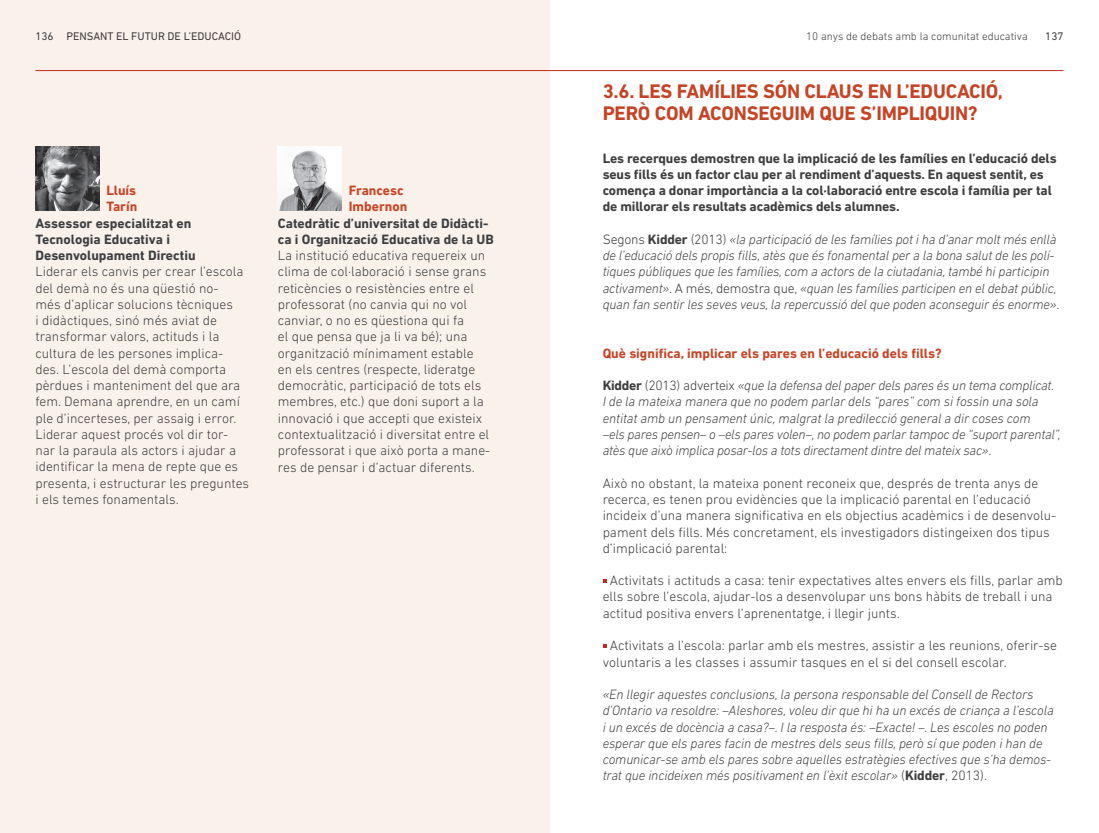
<style>
.page{position:relative;width:1099px;height:833px;background:#fff}
.page>*{position:absolute;margin:0;border:0;box-sizing:border-box;transform-origin:0 0}
.t1{font:700 20px "DIN Next LT Pro";color:#c54425}
.t2{font:300 13.75px/16.2px "DIN Next LT Pro";color:#3e3e3f}
.t3{font:italic 300 13.75px/16.2px "DIN Next LT Pro";letter-spacing:-.015em;color:#3e3e3f}
.t4{font:700 13.75px/16.2px "DIN Next LT Pro";letter-spacing:-.01em;color:#3e3e3f}
.t5{font:700 13.75px/16.2px "DIN Next LT Pro";color:#c54425}
.t6{font:300 11.25px "DIN Next LT Pro";color:#3e3e3f}
.t7{font:11.25px "DIN Next LT Pro";color:#3e3e3f}
.s1{font-style:normal}
.s2{font-weight:700;font-style:normal}
</style>
<div class="page">
<div style="left:0;top:0;width:549px;height:833px;background:#fbf1eb"></div>
<img style="left:35px;top:146px;width:64px;height:64px">
<img style="left:278px;top:146px;width:64px;height:64px">
<hr style="left:35px;top:70px;width:1028px;height:1px;background:#c02d19">
<p class="t7" style="left:35px;top:30px;width:207px">136 PENSANT EL FUTUR DE L’EDUCACIÓ</p>
<p class="t6" style="left:806px;top:30px;width:223px">10 anys de debats amb la comunitat educativa</p>
<p class="t7" style="left:1045px;top:30px;width:20px">137</p>
<p class="t5" style="left:106px;top:182px;width:33px">Lluís<br>Tarín</p>
<p class="t4" style="left:35px;top:215px;width:162px">Assessor especialitzat en<br>Tecnologia Educativa i<br>Desenvolupament Directiu</p>
<p class="t2" style="left:35px;top:263px;width:215px">Liderar els canvis per crear l’escola del demà no és una qüestió no-<br>més d’aplicar solucions tècniques<br>i didàctiques, sinó més aviat de transformar valors, actituds i la cultura de les persones implica&shy;des. L’escola del demà comporta pèrdues i manteniment del que ara fem. Demana aprendre, en un camí ple d’incerteses, per assaig i error.<br>Liderar aquest procés vol dir tor&shy;nar la paraula als actors i ajudar a identificar la mena de repte que es presenta, i estructurar les preguntes i els temes fonamentals.</p>
<p class="t5" style="left:349px;top:182px;width:60px">Francesc<br>Imbernon</p>
<p class="t4" style="left:278px;top:215px;width:217px">Catedràtic d’universitat de Didàcti&shy;ca i Organització Educativa de la UB</p>
<p class="t2" style="left:278px;top:247px;width:214px">La institució educativa requereix un clima de col·laboració i sense grans reticències o resistències entre el professorat (no canvia qui no vol canviar, o no es qüestiona qui fa<br>el que pensa que ja li va bé); una organització mínimament estable en els centres (respecte, lideratge democràtic, participació de tots els membres, etc.) que doni suport a la innovació i que accepti que existeix contextualització i diversitat entre el professorat i que això porta a mane&shy;res de pensar i d’actuar diferents.</p>
<h1 class="t1" style="left:602px;top:79px;width:86px">3.6. Les famílies</h1>
<h1 class="t1" style="left:763px;top:79px;width:13px">són</h1>
<h1 class="t1" style="left:804px;top:79px;width:13px">claus</h1>
<h1 class="t1" style="left:867px;top:79px;width:54px">en l’educació</h1>
<h1 class="t1" style="left:997px;top:79px;width:7px">,</h1>
<h1 class="t1" style="left:602px;top:102px;width:66px">per ò com</h1>
<h1 class="t1" style="left:698px;top:102px;width:13px">aconseguim</h1>
<h1 class="t1" style="left:819px;top:102px;width:13px">que</h1>
<h1 class="t1" style="left:860px;top:102px;width:28px">s’impliquin</h1>
<h1 class="t1" style="left:968px;top:102px;width:11px">?</h1>
<p class="t4" style="left:602px;top:150px;width:455px">Les recerques demostren que la implicació de les famílies en l’educació dels seus fills és un factor clau per al rendiment d’aquests. En aquest sentit, es comença a donar importància a la col·laboració entre escola i família per tal de millorar els resultats acadèmics dels alumnes.</p>
<p class="t3" style="left:602px;top:231px;width:458px"><span class="s1">Segons</span> <span class="s2">Kidder</span> <span class="s1">(2013)</span> «la participació de les famílies pot i ha d’anar molt més enllà de l’educació dels propis fills, atès que és fonamental per a la bona salut de les polí&shy;tiques públiques que les famílies, com a actors de la ciutadania, també hi participin activament»<span class="s1">. A més, demostra que,</span> «quan les famílies participen en el debat públic, quan fan sentir les seves veus, la repercussió del que poden aconseguir és enorme»<span class="s1">.</span></p>
<p class="t5" style="left:602px;top:345px;width:340px">Què significa, implicar els pares en l’educació dels fills?</p>
<p class="t3" style="left:602px;top:377px;width:459px"><span class="s2">Kidder</span> <span class="s1">(2013) adverteix</span> «que la defensa del paper dels pares és un tema complicat.<br>I de la mateixa manera que no podem parlar dels “pares” com si fossin una sola entitat amb un pensament únic, malgrat la predilecció general a dir coses com<br>–els pares pensen– o –els pares volen–, no podem parlar tampoc de “suport parental”, atès que això implica posar-los a tots directament dintre del mateix sac»<span class="s1">.</span></p>
<p class="t2" style="left:602px;top:475px;width:455px">Això no obstant, la mateixa ponent reconeix que, després de trenta anys de recerca, es tenen prou evidències que la implicació parental en l’educació incideix d’una manera significativa en els objectius acadèmics i de desenvolu&shy;pament dels fills. Més concretament, els investigadors distingeixen dos tipus d’implicació parental:</p>
<p class="t2" style="left:602px;top:572px;width:461px;text-indent:7px">Activitats i actituds a casa: tenir expectatives altes envers els fills, parlar amb ells sobre l’escola, ajudar-los a desenvolupar uns bons hàbits de treball i una actitud positiva envers l’aprenentatge, i llegir junts.</p>
<p class="t2" style="left:602px;top:637px;width:456px;text-indent:7px">Activitats a l’escola: parlar amb els mestres, assistir a les reunions, oferir-se voluntaris a les classes i assumir tasques en el si del consell escolar.</p>
<p class="t3" style="left:602px;top:686px;width:453px">«En llegir aquestes conclusions, la persona responsable del Consell de Rectors d’Ontario va resoldre: –Aleshores, voleu dir que hi ha un excés de criança a l’escola i un excés de docència a casa?–. I la resposta és: –Exacte! –. Les escoles no poden esperar que els pares facin de mestres dels seus fills, però sí que poden i han de comunicar-se amb els pares sobre aquelles estratègies efectives que s’ha demos&shy;trat que incideixen més positivament en l’èxit escolar» <span class="s1">(</span><span class="s2">Kidder</span><span class="s1">, 2013).</span></p>
</div>
